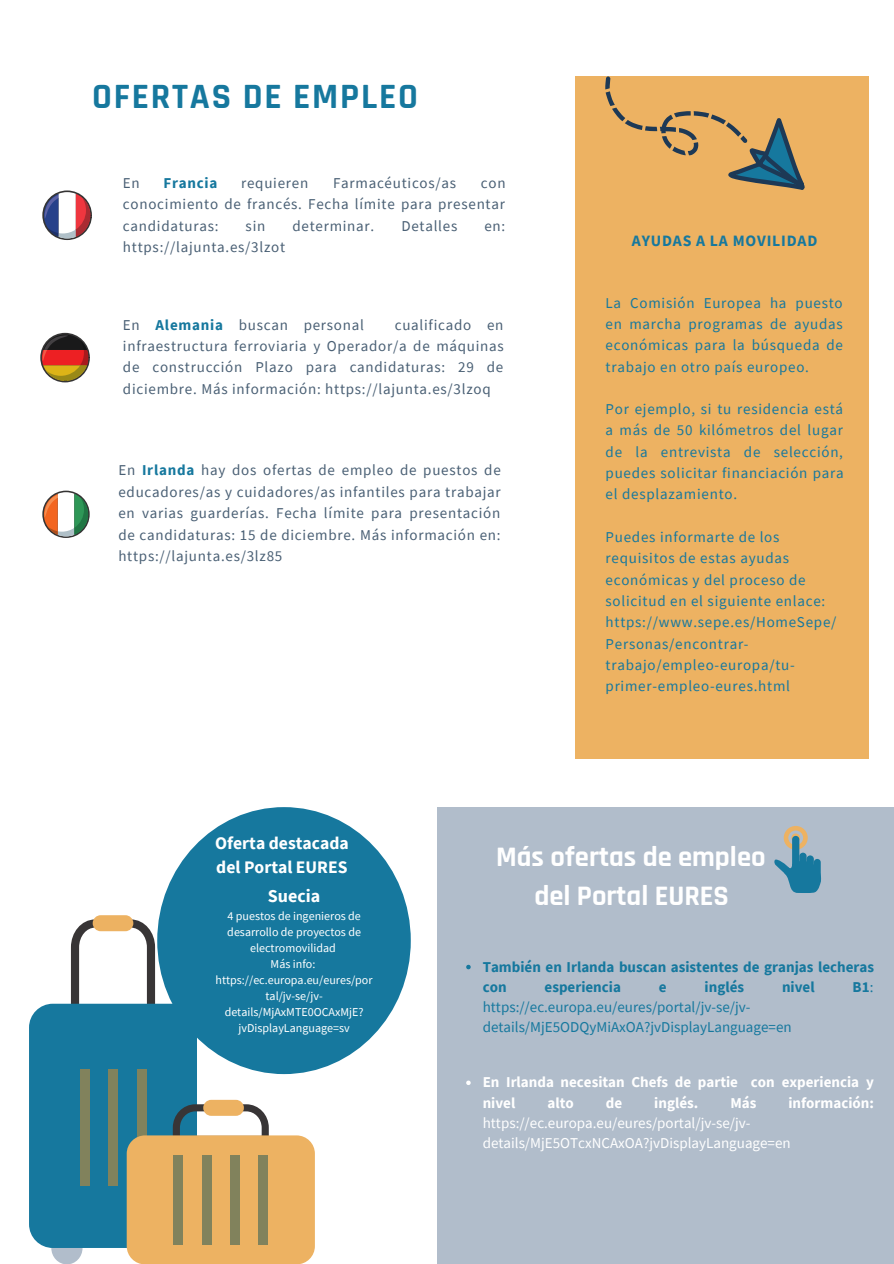
<style>
.page{position:relative;width:894px;height:1264px;background:#fff}
.page>*{position:absolute;margin:0;border:0;box-sizing:border-box;transform-origin:0 0}
.t1{font:700 36px "Rajdhani";letter-spacing:.05em;color:#16789e}
.t2{font:700 28.5px/39.5px "Rajdhani";color:#fff;text-align:center}
.t3{font:700 18px "Source Sans Pro";color:#fff}
.t4{font:700 17.55px "Source Sans Pro";color:#fff}
.t5{font:700 15.75px "Source Sans Pro";letter-spacing:.05em;color:#16789e}
.t6{font:15px/21.5px "Source Sans Pro";letter-spacing:.05em;color:#495f74;text-align:justify}
.t7{font:15px/21.3px "Source Sans Pro";letter-spacing:.05em;color:#16789e;text-align:justify}
.t8{font:15px/20.2px "Source Sans Pro";color:#fff}
.t9{font:15px/20.2px "Source Sans Pro";color:#16789e}
.t10{font:700 15px/20.2px "Source Sans Pro";color:#fff}
.t11{font:700 15px/20.2px "Source Sans Pro";color:#16789e}
.t12{font:700 15px "Source Sans Pro";letter-spacing:.05em;color:#16789e}
.t13{font:12px/16px "Source Sans Pro";color:#fff;text-align:center}
.s1{font-weight:700;color:#16789e}
.s2{font-weight:400}
</style>
<div class="page">
<div style="left:576px;top:462px;width:292px;height:296px;background:#edb262"></div>
<div style="left:576px;top:348px;width:292px;height:297px;background:#edb262"></div>
<div style="left:576px;top:76px;width:292px;height:297px;background:#edb262"></div>
<svg style="left:605px;top:76px;width:199px;height:114px"></svg>
<div style="left:157px;top:807px;width:253px;height:267px;background:#16789e;border-radius:50%"></div>
<div style="left:436px;top:807px;width:457px;height:456px;background:#b1bdcb"></div>
<svg style="left:783px;top:826px;width:24px;height:23px"></svg>
<svg style="left:791px;top:833px;width:8px;height:9px"></svg>
<svg style="left:791px;top:835px;width:8px;height:33px"></svg>
<div style="left:799px;top:852px;width:7px;height:27px;background:#16789e;border-radius:4px"></div>
<div style="left:806px;top:855px;width:7px;height:26px;background:#16789e;border-radius:4px"></div>
<svg style="left:774px;top:859px;width:46px;height:34px"></svg>
<svg style="left:70px;top:915px;width:89px;height:88px"></svg>
<div style="left:51px;top:1231px;width:31px;height:32px;background:#b1bdcb;border-radius:50%"></div>
<div style="left:29px;top:1003px;width:168px;height:244px;background:#16789e;border-radius:24px"></div>
<div style="left:79px;top:1069px;width:10px;height:116px;background:#81825c"></div>
<div style="left:108px;top:1069px;width:10px;height:116px;background:#81825c"></div>
<div style="left:136px;top:1069px;width:10px;height:116px;background:#81825c"></div>
<div style="left:93px;top:915px;width:40px;height:16px;background:#edb262;border-radius:8px"></div>
<svg style="left:172px;top:1104px;width:97px;height:31px"></svg>
<div style="left:127px;top:1135px;width:188px;height:128px;background:#edb262;border-radius:18px"></div>
<div style="left:203px;top:1099px;width:41px;height:16px;background:#edb262;border-radius:8px"></div>
<div style="left:173px;top:1155px;width:10px;height:89px;background:#81825c"></div>
<div style="left:202px;top:1155px;width:10px;height:89px;background:#81825c"></div>
<div style="left:230px;top:1155px;width:10px;height:89px;background:#81825c"></div>
<div style="left:258px;top:1155px;width:10px;height:89px;background:#81825c"></div>
<svg style="left:40px;top:333px;width:50px;height:49px"></svg>
<svg style="left:42px;top:334px;width:46px;height:47px;background:#a45f40"></svg>
<svg style="left:42px;top:490px;width:48px;height:48px"></svg>
<svg style="left:44px;top:492px;width:44px;height:44px"></svg>
<svg style="left:42px;top:190px;width:50px;height:50px"></svg>
<svg style="left:44px;top:192px;width:46px;height:46px"></svg>
<svg style="left:466px;top:1080px;width:4px;height:5px"></svg>
<svg style="left:466px;top:964px;width:4px;height:5px"></svg>
<p class="t1" style="left:92px;top:75px;width:327px">OFERTAS DE EMPLEO</p>
<p class="t6" style="left:123px;top:172px;width:18px">En</p>
<p class="t12" style="left:163px;top:173px;width:55px">Francia</p>
<p class="t6" style="left:241px;top:172px;width:69px">requieren</p>
<p class="t6" style="left:333px;top:172px;width:125px">Farmacéuticos/as</p>
<p class="t6" style="left:123px;top:172px;width:384px;text-indent:358px">con conocimiento de francés. Fecha límite para presentar candidaturas:</p>
<p class="t6" style="left:245px;top:214px;width:21px">sin</p>
<p class="t6" style="left:292px;top:214px;width:83px">determinar.</p>
<p class="t6" style="left:401px;top:214px;width:57px">Detalles</p>
<p class="t6" style="left:484px;top:214px;width:22px">en:</p>
<p class="t6" style="left:123px;top:236px;width:164px">https://lajunta.es/3lzot</p>
<p class="t6" style="left:123px;top:313px;width:382px;text-indent:272px">cualificado en infraestructura ferroviaria y Operador/a de máquinas de construcción Plazo para candidaturas: 29 de diciembre. Más información: https://lajunta.es/3lzoq</p>
<p class="t6" style="left:123px;top:313px;width:242px">En <span class="s1">Alemania</span> buscan personal</p>
<p class="t6" style="left:118px;top:459px;width:384px">En <span class="s1">Irlanda</span> hay dos ofertas de empleo de puestos de educadores/as y cuidadores/as infantiles para trabajar en varias guarderías. Fecha límite para presentación de candidaturas: 15 de diciembre. Más información en: https://lajunta.es/3lz85</p>
<p class="t5" style="left:631px;top:230px;width:187px">AYUDAS A LA MOVILIDAD</p>
<p class="t7" style="left:605px;top:292px;width:239px">La Comisión Europea ha puesto en marcha programas de ayudas económicas para la búsqueda de trabajo en otro país europeo.</p>
<p class="t7" style="left:605px;top:398px;width:239px">Por ejemplo, si tu residencia está a más de 50 kilómetros del lugar de la entrevista de selección, puedes solicitar financiación para el desplazamiento.</p>
<p class="t7" style="left:605px;top:526px;width:232px;text-align:left">Puedes informarte de los requisitos de estas ayudas económicas y del proceso de solicitud en el siguiente enlace: https://www.sepe.es/HomeSepe/<br>Personas/encontrar&shy;trabajo/empleo-europa/tu&shy;primer-empleo-eures.html</p>
<p class="t4" style="left:215px;top:832px;width:135px">Oferta destacada</p>
<p class="t4" style="left:216px;top:855px;width:133px">del Portal EURES</p>
<p class="t3" style="left:268px;top:883px;width:54px">Suecia</p>
<p class="t13" style="left:227px;top:907px;width:135px">4 puestos de ingenieros de desarrollo de proyectos de electromovilidad</p>
<p class="t13" style="left:270px;top:955px;width:46px">Más info:</p>
<p class="t13" style="left:215px;top:971px;width:158px">https://ec.europa.eu/eures/por tal/jv-se/jv&shy;details/MjAxMTE0OCAxMjE? jvDisplayLanguage=sv</p>
<p class="t2" style="left:496px;top:837px;width:271px">Más ofertas de empleo del Portal EURES</p>
<p class="t11" style="left:482px;top:956px;width:393px">También en Irlanda buscan asistentes de granjas lecheras con</p>
<p class="t11" style="left:544px;top:976px;width:78px">esperiencia</p>
<p class="t11" style="left:658px;top:976px;width:9px">e</p>
<p class="t11" style="left:704px;top:976px;width:41px">inglés</p>
<p class="t11" style="left:781px;top:976px;width:34px">nivel</p>
<p class="t11" style="left:852px;top:976px;width:22px">B1<span class="s2">:</span></p>
<p class="t9" style="left:482px;top:996px;width:310px">https://ec.europa.eu/eures/portal/jv-se/jv&shy;details/MjE5ODQyMiAxOA?jvDisplayLanguage=en</p>
<p class="t10" style="left:482px;top:1071px;width:392px">En Irlanda necesitan Chefs de partie con experiencia y nivel</p>
<p class="t10" style="left:547px;top:1092px;width:28px">alto</p>
<p class="t10" style="left:605px;top:1092px;width:18px">de</p>
<p class="t10" style="left:654px;top:1092px;width:45px">inglés.</p>
<p class="t10" style="left:730px;top:1092px;width:27px">Más</p>
<p class="t10" style="left:788px;top:1092px;width:87px">información:</p>
<p class="t8" style="left:482px;top:1112px;width:309px">https://ec.europa.eu/eures/portal/jv-se/jv&shy;details/MjE5OTcxNCAxOA?jvDisplayLanguage=en</p>
</div>
